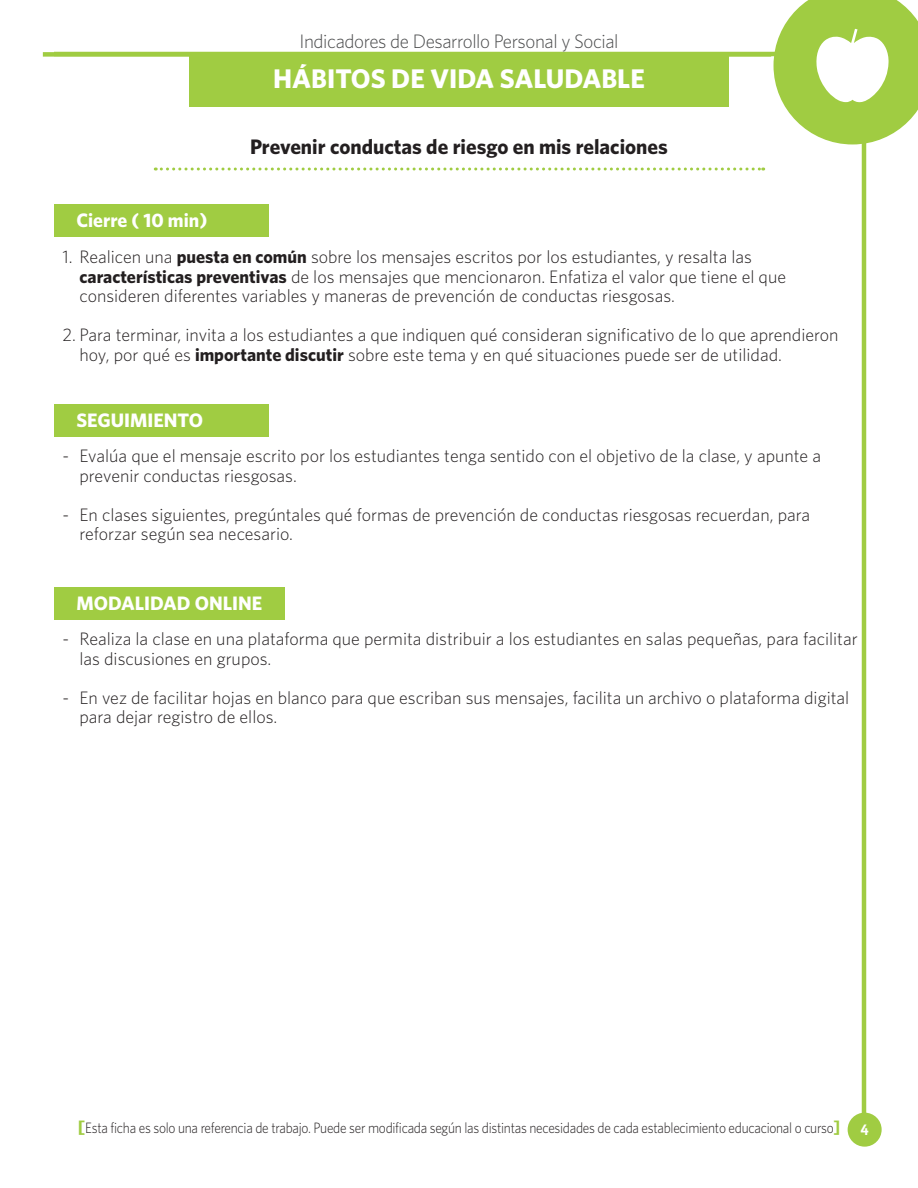
<style>
.page{position:relative;width:918px;height:1188px;background:#fff}
.page>*{position:absolute;margin:0;border:0;box-sizing:border-box;transform-origin:0 0}
.t1{font:700 27px "Whitney";color:#fff}
.t2{font:700 21px "Whitney";color:#231f20}
.t3{font:700 19.5px "Whitney";color:#fff}
.t4{font:300 19.5px "Whitney";letter-spacing:-.02em;color:#4b4c4d}
.t5{font:300 18px/19.5px "Whitney";color:#231f20}
.t6{font:300 15px "Whitney";letter-spacing:-.02em;color:#231f20;scale:.9 1}
.s1{font-weight:700}
.s2{font-weight:700;font-size:18px;color:#a0cc42}
.s3{font-family:"Sassoon Sans Std";font-weight:700;color:#fff}
</style>
<div class="page">
<div style="left:189px;top:54px;width:540px;height:53px;background:#a0cc42"></div>
<div style="left:43px;top:52px;width:728px;height:5px;background:#a0cc42"></div>
<hr style="left:54px;top:52px;width:810px;height:4px;background:#a0cc42">
<svg style="left:774px;top:0;width:144px;height:144px"></svg>
<div style="left:848px;top:1113px;width:34px;height:34px;background:#a0cc42;border-radius:50%"></div>
<hr style="left:862px;top:131px;width:4px;height:986px;background:#a0cc42">
<svg style="left:155px;top:168px;width:609px;height:3px"></svg>
<div style="left:54px;top:404px;width:214px;height:33px;background:#a0cc42"></div>
<div style="left:54px;top:587px;width:230px;height:33px;background:#a0cc42"></div>
<div style="left:54px;top:205px;width:214px;height:32px;background:#a0cc42"></div>
<p class="t4" style="left:299px;top:30px;width:321px">Indicadores de Desarrollo Personal y Social</p>
<h1 class="t1" style="left:273px;top:62px;width:373px">HÁBITOS DE VIDA SALUDABLE</h1>
<p class="t2" style="left:250px;top:134px;width:419px">Prevenir conductas de riesgo en mis relaciones</p>
<p class="t3" style="left:77px;top:209px;width:132px">Cierre ( 10 min)</p>
<p class="t5" style="left:80px;top:247px;width:708px;text-indent:-17px">1. Realicen una <span class="s1">puesta en común</span> sobre los mensajes escritos por los estudiantes, y resalta las <span class="s1">características preventivas</span> de los mensajes que mencionaron. Enfatiza el valor que tiene el que consideren diferentes variables y maneras de prevención de conductas riesgosas.</p>
<p class="t5" style="left:80px;top:325px;width:761px;text-indent:-17px">2. Para terminar, invita a los estudiantes a que indiquen qué consideran significativo de lo que aprendieron hoy, por qué es <span class="s1">importante discutir</span> sobre este tema y en qué situaciones puede ser de utilidad.</p>
<p class="t3" style="left:77px;top:408px;width:128px">SEGUIMIENTO</p>
<p class="t5" style="left:80px;top:446px;width:743px;text-indent:-17px">- Evalúa que el mensaje escrito por los estudiantes tenga sentido con el objetivo de la clase, y apunte a prevenir conductas riesgosas.</p>
<p class="t5" style="left:80px;top:505px;width:732px;text-indent:-17px">- En clases siguientes, pregúntales qué formas de prevención de conductas riesgosas recuerdan, para reforzar según sea necesario.</p>
<p class="t3" style="left:77px;top:591px;width:187px">MODALIDAD ONLINE</p>
<p class="t5" style="left:80px;top:629px;width:780px;text-indent:-17px">- Realiza la clase en una plataforma que permita distribuir a los estudiantes en salas pequeñas, para facilitar las discusiones en grupos.</p>
<p class="t5" style="left:80px;top:688px;width:771px;text-indent:-17px">- En vez de facilitar hojas en blanco para que escriban sus mensajes, facilita un archivo o plataforma digital para dejar registro de ellos.</p>
<p class="t6" style="left:78px;top:1119px;width:880px"><span class="s2">[</span>Esta ficha es solo una referencia de trabajo. Puede ser modificada según las distintas necesidades de cada establecimiento educacional o curso<span class="s2">]</span> <span class="s3">4</span></p>
</div>
